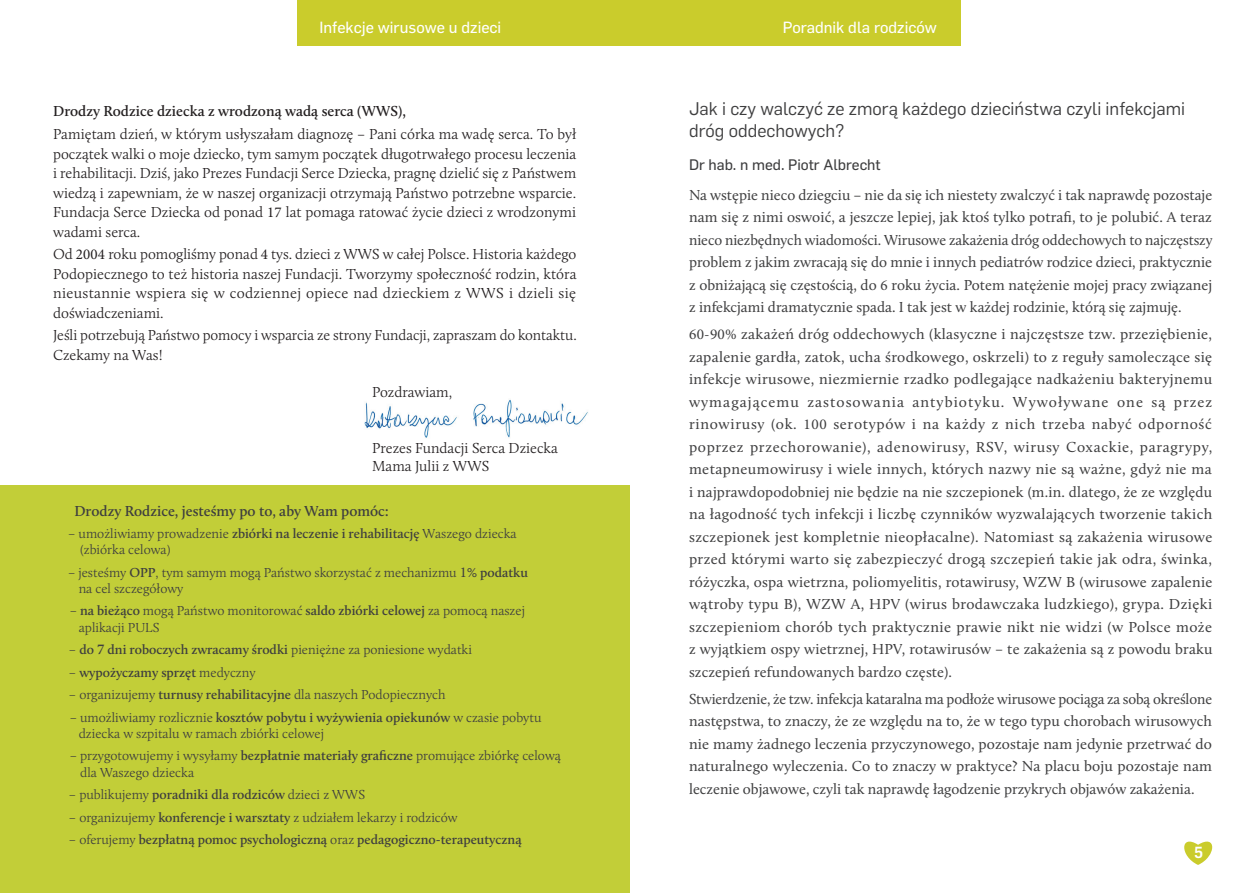
<style>
.page{position:relative;width:1259px;height:893px;background:#fff}
.page>*{position:absolute;margin:0;border:0;box-sizing:border-box;transform-origin:0 0}
.t1{font:18px/21.6px "Flama";color:#3e3e3f}
.t2{font:15.9px "Flama Basic";color:#fff}
.t3{font:500 15.75px "Flama";color:#fff}
.t4{font:15px/22.5px "Calluna";color:#3e3e3f;text-align:justify}
.t5{font:300 15px/19.5px "Calluna";color:#231f20;text-align:justify}
.t6{font:600 15px "Calluna";color:#231f20}
.t7{font:600 15px "Calluna";color:#3e3e3f}
.t8{font:15px "Flama Basic";color:#3e3e3f}
.t9{font:300 13.5px/16.2px "Calluna";color:#3e3e3f}
.t10{font:600 13.5px "Calluna";color:#3e3e3f}
.s1{font-family:"Minion Pro";font-weight:400}
.s2{font-weight:600}
.s3{font-family:"Minion Pro";font-weight:400;font-size:15px}
.s4{font-family:"Minion Pro";font-weight:600;font-size:15px}
.s5{font-weight:300}
.s6{font-family:"Minion Pro"}
</style>
<div class="page">
<svg style="left:1184px;top:841px;width:29px;height:24px"></svg>
<div style="left:298px;top:0;width:663px;height:45px;background:#cacc2c"></div>
<div style="left:0;top:485px;width:629px;height:408px;background:#c2ce38"></div>
<img style="left:364px;top:399px;width:224px;height:39px">
<p class="t2" style="left:319px;top:16px;width:183px">Infekcje wirusowe u dzieci</p>
<p class="t2" style="left:782px;top:16px;width:156px">Poradnik dla rodziców</p>
<p class="t6" style="left:53px;top:102px;width:354px">Drodzy Rodzice dziecka z wrodzoną wadą serca (WWS),</p>
<p class="t5" style="left:53px;top:124px;width:525px">Pamiętam dzień, w którym usłyszałam diagnozę – Pani córka ma wadę serca. To był początek walki o moje dziecko, tym samym początek długotrwałego procesu leczenia i rehabilitacji. Dziś, jako Prezes Fundacji Serce Dziecka, pragnę dzielić się z Państwem wiedzą i zapewniam, że w naszej organizacji otrzymają Państwo potrzebne wsparcie.<br>Fundacja Serce Dziecka od ponad <span class="s1">17</span> lat pomaga ratować życie dzieci z wrodzonymi wadami serca.</p>
<p class="t5" style="left:53px;top:244px;width:525px">Od <span class="s1">2004</span> roku pomogliśmy ponad <span class="s1">4</span> tys. dzieci z WWS w całej Polsce. Historia każdego Podopiecznego to też historia naszej Fundacji. Tworzymy społeczność rodzin, która nieustannie wspiera się w codziennej opiece nad dzieckiem z WWS i dzieli się doświadczeniami.</p>
<p class="t5" style="left:53px;top:325px;width:525px">Jeśli potrzebują Państwo pomocy i wsparcia ze strony Fundacji, zapraszam do kontaktu.<br>Czekamy na Was!</p>
<p class="t5" style="left:372px;top:382px;width:82px">Pozdrawiam,</p>
<p class="t5" style="left:372px;top:438px;width:187px;line-height:18px">Prezes Fundacji Serca Dziecka<br>Mama Julii z WWS</p>
<p class="t7" style="left:74px;top:501px;width:316px">Drodzy Rodzice, jesteśmy po to, aby Wam pomóc:</p>
<p class="t9" style="left:80px;top:525px;width:438px;text-indent:-12px">– umożliwiamy prowadzenie <span class="s2">zbiórki na leczenie i rehabilitację</span> Waszego dziecka (zbiórka celowa)</p>
<p class="t9" style="left:79px;top:564px;width:451px;text-indent:-11px">– jesteśmy <span class="s2">OPP</span>, tym samym mogą Państwo skorzystać z mechanizmu <span class="s3">1</span><span class="s2">% podatku </span>na cel szczegółowy</p>
<p class="t9" style="left:79px;top:603px;width:447px;text-indent:-9px">– <span class="s2">na bieżąco</span> mogą Państwo monitorować <span class="s2">saldo zbiórki celowej</span> za pomocą naszej aplikacji PULS</p>
<p class="t9" style="left:69px;top:641px;width:404px">– <span class="s2">do</span> <span class="s4">7</span> <span class="s2">dni roboczych zwracamy środki</span> pieniężne za poniesione wydatki</p>
<p class="t10" style="left:69px;top:664px;width:188px"><span class="s5">–</span> wypożyczamy sprzęt <span class="s5">medyczny</span></p>
<p class="t9" style="left:69px;top:686px;width:378px">– organizujemy <span class="s2">turnusy rehabilitacyjne</span> dla naszych Podopiecznych</p>
<p class="t9" style="left:79px;top:709px;width:464px;text-indent:-9px">– umożliwiamy rozlicznie <span class="s2">kosztów pobytu i wyżywienia opiekunów</span> w czasie pobytu dziecka w szpitalu w ramach zbiórki celowej</p>
<p class="t9" style="left:80px;top:748px;width:482px;text-indent:-10px">– przygotowujemy i wysyłamy <span class="s2">bezpłatnie materiały graficzne</span> promujące zbiórkę celową dla Waszego dziecka</p>
<p class="t9" style="left:69px;top:786px;width:298px">– publikujemy <span class="s2">poradniki dla rodziców</span> dzieci z WWS</p>
<p class="t9" style="left:69px;top:809px;width:390px">– organizujemy <span class="s2">konferencje i warsztaty</span> z udziałem lekarzy i rodziców</p>
<p class="t10" style="left:69px;top:831px;width:454px"><span class="s5">– oferujemy</span> bezpłatną pomoc psychologiczną <span class="s5">oraz</span> pedagogiczno-terapeutyczną</p>
<p class="t1" style="left:689px;top:97px;width:497px">Jak i czy walczyć ze zmorą każdego dzieciństwa czyli infekcjami dróg oddechowych?</p>
<p class="t8" style="left:689px;top:154px;width:193px">Dr hab. n med. Piotr Albrecht</p>
<p class="t4" style="left:689px;top:183px;width:525px">Na wstępie nieco dziegciu – nie da się ich niestety zwalczyć i tak naprawdę pozostaje nam się z nimi oswoić, a jeszcze lepiej, jak ktoś tylko potrafi, to je polubić. A teraz nieco niezbędnych wiadomości. Wirusowe zakażenia dróg oddechowych to najczęstszy problem z jakim zwracają się do mnie i innych pediatrów rodzice dzieci, praktycznie z obniżającą się częstością, do <span class="s6">6</span> roku życia. Potem natężenie mojej pracy związanej z infekcjami dramatycznie spada. I tak jest w każdej rodzinie, którą się zajmuję.</p>
<p class="t4" style="left:689px;top:323px;width:525px"><span class="s6">60-90%</span> zakażeń dróg oddechowych (klasyczne i najczęstsze tzw. przeziębienie, zapalenie gardła, zatok, ucha środkowego, oskrzeli) to z reguły samoleczące się infekcje wirusowe, niezmiernie rzadko podlegające nadkażeniu bakteryjnemu wymagającemu zastosowania antybiotyku. Wywoływane one są przez rinowirusy (ok. <span class="s6">100</span> serotypów i na każdy z nich trzeba nabyć odporność poprzez przechorowanie), adenowirusy, RSV, wirusy Coxackie, paragrypy, metapneumowirusy i wiele innych, których nazwy nie są ważne, gdyż nie ma i najprawdopodobniej nie będzie na nie szczepionek (m.in. dlatego, że ze względu na łagodność tych infekcji i liczbę czynników wyzwalających tworzenie takich szczepionek jest kompletnie nieopłacalne). Natomiast są zakażenia wirusowe przed którymi warto się zabezpieczyć drogą szczepień takie jak odra, świnka, różyczka, ospa wietrzna, poliomyelitis, rotawirusy, WZW B (wirusowe zapalenie wątroby typu B), WZW A, HPV (wirus brodawczaka ludzkiego), grypa. Dzięki szczepieniom chorób tych praktycznie prawie nikt nie widzi (w Polsce może z wyjątkiem ospy wietrznej, HPV, rotawirusów – te zakażenia są z powodu braku szczepień refundowanych bardzo częste).</p>
<p class="t4" style="left:689px;top:687px;width:524px">Stwierdzenie, że tzw. infekcja kataralna ma podłoże wirusowe pociąga za sobą określone następstwa, to znaczy, że ze względu na to, że w tego typu chorobach wirusowych nie mamy żadnego leczenia przyczynowego, pozostaje nam jedynie przetrwać do naturalnego wyleczenia. Co to znaczy w praktyce? Na placu boju pozostaje nam leczenie objawowe, czyli tak naprawdę łagodzenie przykrych objawów zakażenia.</p>
<p class="t3" style="left:1194px;top:841px;width:11px">5</p>
</div>
